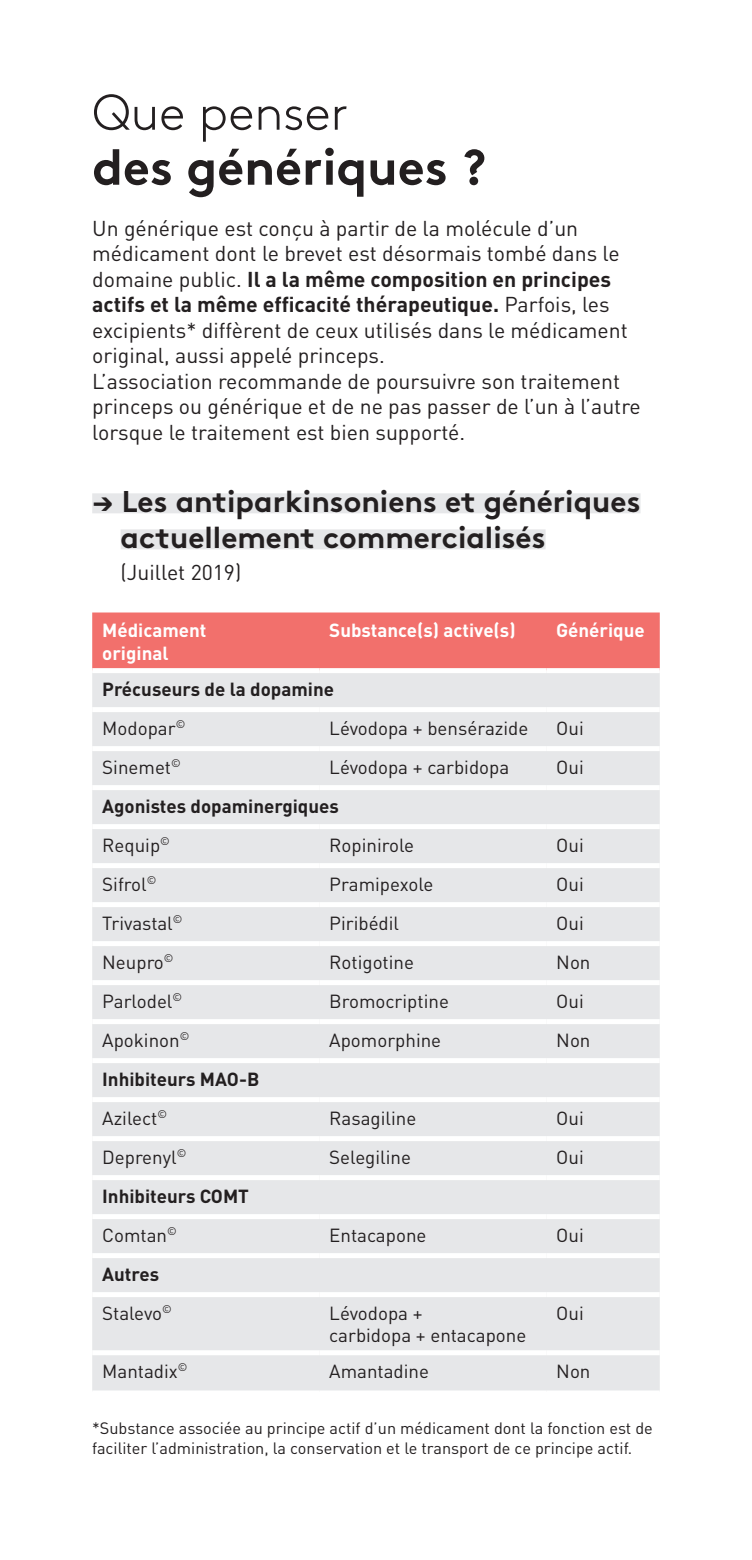
<style>
.page{position:relative;width:752px;height:1560px;background:#fff}
.page>*{position:absolute;margin:0;border:0;box-sizing:border-box;transform-origin:0 0}
.t1{font:700 50px "Brown";color:#231f20}
.t2{font:300 50px "Brown";color:#231f20}
.t3{font:700 30px/36px "Brown";color:#231f20}
.t4{font:21.25px/25.5px "DIN Pro";color:#231f20}
.t5{font:18.75px/39px "DIN Pro";color:#231f20}
.t6{font:700 18.75px/39px "DIN Pro";color:#231f20}
.t7{font:700 18.75px/22.5px "DIN Pro";color:#fff}
.t8{font:16.25px/19.5px "DIN Pro";color:#231f20}
.s1{font-weight:700}
.s2{font-weight:400}
</style>
<div class="page">
<div style="left:92px;top:493px;width:548px;height:20px;background:#e6e7e9"></div>
<div style="left:120px;top:529px;width:425px;height:20px;background:#e6e7e9"></div>
<div style="left:92px;top:612px;width:567px;height:56px;background:#f2706c"></div>
<div style="left:92px;top:673px;width:567px;height:717px;background:#e6e7e9"></div>
<div style="left:92px;top:707px;width:227px;height:5px;background:#fff"></div>
<div style="left:319px;top:707px;width:227px;height:5px;background:#fff"></div>
<div style="left:546px;top:707px;width:113px;height:5px;background:#fff"></div>
<div style="left:92px;top:746px;width:227px;height:5px;background:#fff"></div>
<div style="left:319px;top:746px;width:227px;height:5px;background:#fff"></div>
<div style="left:546px;top:746px;width:113px;height:5px;background:#fff"></div>
<div style="left:92px;top:785px;width:227px;height:5px;background:#fff"></div>
<div style="left:319px;top:785px;width:227px;height:5px;background:#fff"></div>
<div style="left:546px;top:785px;width:113px;height:5px;background:#fff"></div>
<div style="left:92px;top:824px;width:227px;height:5px;background:#fff"></div>
<div style="left:319px;top:824px;width:227px;height:5px;background:#fff"></div>
<div style="left:546px;top:824px;width:113px;height:5px;background:#fff"></div>
<div style="left:92px;top:863px;width:227px;height:5px;background:#fff"></div>
<div style="left:319px;top:863px;width:227px;height:5px;background:#fff"></div>
<div style="left:546px;top:863px;width:113px;height:5px;background:#fff"></div>
<div style="left:92px;top:902px;width:227px;height:5px;background:#fff"></div>
<div style="left:319px;top:902px;width:227px;height:5px;background:#fff"></div>
<div style="left:546px;top:902px;width:113px;height:5px;background:#fff"></div>
<div style="left:92px;top:941px;width:227px;height:5px;background:#fff"></div>
<div style="left:319px;top:941px;width:227px;height:5px;background:#fff"></div>
<div style="left:546px;top:941px;width:113px;height:5px;background:#fff"></div>
<div style="left:92px;top:980px;width:227px;height:5px;background:#fff"></div>
<div style="left:319px;top:980px;width:227px;height:5px;background:#fff"></div>
<div style="left:546px;top:980px;width:113px;height:5px;background:#fff"></div>
<div style="left:92px;top:1019px;width:227px;height:5px;background:#fff"></div>
<div style="left:319px;top:1019px;width:227px;height:5px;background:#fff"></div>
<div style="left:546px;top:1019px;width:113px;height:5px;background:#fff"></div>
<div style="left:92px;top:1057px;width:227px;height:5px;background:#fff"></div>
<div style="left:319px;top:1057px;width:227px;height:5px;background:#fff"></div>
<div style="left:546px;top:1057px;width:113px;height:5px;background:#fff"></div>
<div style="left:92px;top:1096px;width:227px;height:5px;background:#fff"></div>
<div style="left:319px;top:1096px;width:227px;height:5px;background:#fff"></div>
<div style="left:546px;top:1096px;width:113px;height:5px;background:#fff"></div>
<div style="left:92px;top:1135px;width:227px;height:5px;background:#fff"></div>
<div style="left:319px;top:1135px;width:227px;height:5px;background:#fff"></div>
<div style="left:546px;top:1135px;width:113px;height:5px;background:#fff"></div>
<div style="left:92px;top:1174px;width:227px;height:5px;background:#fff"></div>
<div style="left:319px;top:1174px;width:227px;height:5px;background:#fff"></div>
<div style="left:546px;top:1174px;width:113px;height:5px;background:#fff"></div>
<div style="left:92px;top:1213px;width:227px;height:5px;background:#fff"></div>
<div style="left:319px;top:1213px;width:227px;height:5px;background:#fff"></div>
<div style="left:546px;top:1213px;width:113px;height:5px;background:#fff"></div>
<div style="left:92px;top:1252px;width:227px;height:5px;background:#fff"></div>
<div style="left:319px;top:1252px;width:227px;height:5px;background:#fff"></div>
<div style="left:546px;top:1252px;width:113px;height:5px;background:#fff"></div>
<div style="left:92px;top:1291px;width:227px;height:5px;background:#fff"></div>
<div style="left:319px;top:1291px;width:227px;height:5px;background:#fff"></div>
<div style="left:546px;top:1291px;width:113px;height:5px;background:#fff"></div>
<div style="left:92px;top:1349px;width:227px;height:5px;background:#fff"></div>
<div style="left:319px;top:1349px;width:227px;height:5px;background:#fff"></div>
<div style="left:546px;top:1349px;width:113px;height:5px;background:#fff"></div>
<h1 class="t2" style="left:92px;top:75px;width:257px">Que penser</h1>
<h1 class="t1" style="left:92px;top:127px;width:395px">des génériques ?</h1>
<p class="t4" style="left:92px;top:214px;width:550px">Un générique est conçu à partir de la molécule d’un médicament dont le brevet est désormais tombé dans le domaine public. <span class="s1">Il a la même composition en principes actifs et la même efficacité thérapeutique.</span> Parfois, les excipients* diffèrent de ceux utilisés dans le médicament original, aussi appelé princeps.<br>L’association recommande de poursuivre son traitement princeps ou générique et de ne pas passer de l’un à l’autre lorsque le traitement est bien supporté.</p>
<h2 class="t3" style="left:120px;top:480px;width:521px;text-indent:-28px">→ Les antiparkinsoniens et génériques actuellement commercialisés</h2>
<p class="t4" style="left:120px;top:559px;width:122px">(Juillet 2019)</p>
<p class="t7" style="left:102px;top:618px;width:106px">Médicament original</p>
<p class="t7" style="left:329px;top:618px;width:188px">Substance(s) active(s)</p>
<p class="t7" style="left:556px;top:618px;width:90px">Générique</p>
<p class="t6" style="left:102px;top:668px;width:233px">Précuseurs de la dopamine<br><span class="s2">Modopar</span><sup>©</sup></p>
<p class="t5" style="left:329px;top:707px;width:200px">Lévodopa + bensérazide</p>
<p class="t5" style="left:556px;top:707px;width:29px">Oui</p>
<p class="t5" style="left:102px;top:746px;width:80px">Sinemet<sup>©</sup></p>
<p class="t5" style="left:329px;top:746px;width:181px">Lévodopa + carbidopa</p>
<p class="t5" style="left:556px;top:746px;width:29px">Oui</p>
<p class="t6" style="left:102px;top:785px;width:238px">Agonistes dopaminergiques<br><span class="s2">Requip</span><sup>©</sup></p>
<p class="t5" style="left:329px;top:824px;width:86px">Ropinirole</p>
<p class="t5" style="left:556px;top:824px;width:29px">Oui</p>
<p class="t5" style="left:102px;top:863px;width:56px">Sifrol<sup>©</sup></p>
<p class="t5" style="left:329px;top:863px;width:106px">Pramipexole</p>
<p class="t5" style="left:556px;top:863px;width:29px">Oui</p>
<p class="t5" style="left:102px;top:902px;width:82px">Trivastal<sup>©</sup></p>
<p class="t5" style="left:329px;top:902px;width:71px">Piribédil</p>
<p class="t5" style="left:556px;top:902px;width:29px">Oui</p>
<p class="t5" style="left:102px;top:941px;width:73px">Neupro<sup>©</sup></p>
<p class="t5" style="left:329px;top:941px;width:86px">Rotigotine</p>
<p class="t5" style="left:556px;top:941px;width:36px">Non</p>
<p class="t5" style="left:102px;top:980px;width:81px">Parlodel<sup>©</sup></p>
<p class="t5" style="left:329px;top:980px;width:121px">Bromocriptine</p>
<p class="t5" style="left:556px;top:980px;width:29px">Oui</p>
<p class="t5" style="left:102px;top:1019px;width:89px">Apokinon<sup>©</sup></p>
<p class="t5" style="left:329px;top:1019px;width:113px">Apomorphine</p>
<p class="t5" style="left:556px;top:1019px;width:36px">Non</p>
<p class="t6" style="left:102px;top:1058px;width:158px">Inhibiteurs MAO-B<br><span class="s2">Azilect</span><sup>©</sup></p>
<p class="t5" style="left:329px;top:1097px;width:89px">Rasagiline</p>
<p class="t5" style="left:556px;top:1097px;width:29px">Oui</p>
<p class="t5" style="left:102px;top:1136px;width:86px">Deprenyl<sup>©</sup></p>
<p class="t5" style="left:329px;top:1136px;width:83px">Selegiline</p>
<p class="t5" style="left:556px;top:1136px;width:29px">Oui</p>
<p class="t6" style="left:102px;top:1175px;width:148px">Inhibiteurs COMT<br><span class="s2">Comtan</span><sup>©</sup></p>
<p class="t5" style="left:329px;top:1214px;width:99px">Entacapone</p>
<p class="t5" style="left:556px;top:1214px;width:29px">Oui</p>
<p class="t5" style="left:102px;top:1253px;width:71px"><span class="s1">Autres<br></span>Stalevo<sup>©</sup></p>
<p class="t5" style="left:329px;top:1300px;width:198px;line-height:22.5px">Lévodopa +<br>carbidopa + entacapone</p>
<p class="t5" style="left:556px;top:1292px;width:29px">Oui</p>
<p class="t5" style="left:102px;top:1350px;width:87px">Mantadix<sup>©</sup></p>
<p class="t5" style="left:329px;top:1350px;width:101px">Amantadine</p>
<p class="t5" style="left:556px;top:1350px;width:36px">Non</p>
<p class="t8" style="left:92px;top:1417px;width:562px">*Substance associée au principe actif d’un médicament dont la fonction est de faciliter l’administration, la conservation et le transport de ce principe actif.</p>
</div>
